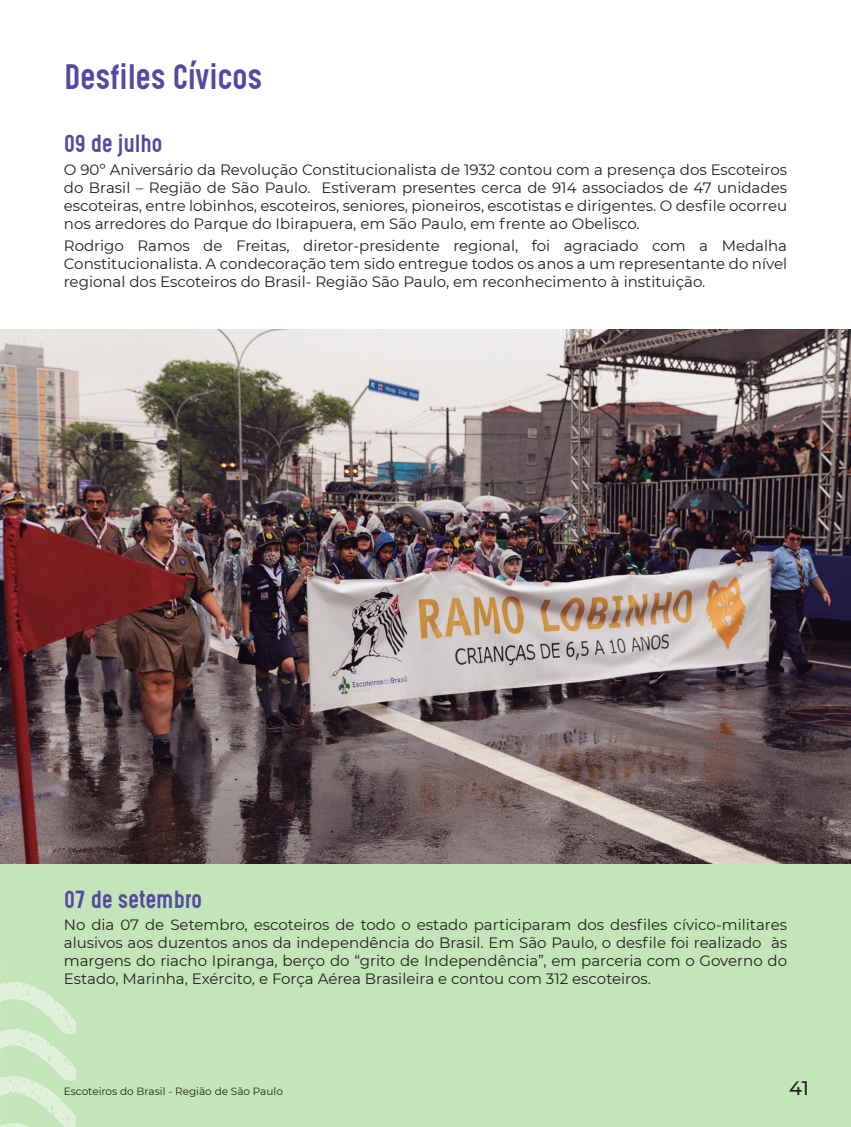
<style>
.page{position:relative;width:851px;height:1127px;background:#fff}
.page>*{position:absolute;margin:0;border:0;box-sizing:border-box;transform-origin:0 0}
.t1{font:30px "Gotcha Gothic";color:#54499e}
.t2{font:21px "Gotcha Gothic";color:#54499e}
.t3{font:500 19.5px "Montserrat";color:#231f20}
.t4{font:15px/18px "Montserrat";color:#231f20;text-align:justify}
.t5{font:10.5px "Montserrat";color:#231f20}
</style>
<div class="page">
<div style="left:0;top:330px;width:850px;height:797px;background:#c4e5ba"></div>
<img style="left:0;top:330px;width:850px;height:533px">
<svg style="left:0;top:981px;width:77px;height:146px"></svg>
<h1 class="t1" style="left:64px;top:54px;width:200px">Desfiles Cívicos</h1>
<h2 class="t2" style="left:64px;top:128px;width:100px">09 de julho</h2>
<p class="t4" style="left:64px;top:160px;width:724px">O 90º Aniversário da Revolução Constitucionalista de 1932 contou com a presença dos Escoteiros do Brasil – Região de São Paulo. Estiveram presentes cerca de 914 associados de 47 unidades escoteiras, entre lobinhos, escoteiros, seniores, pioneiros, escotistas e dirigentes. O desfile ocorreu nos arredores do Parque do Ibirapuera, em São Paulo, em frente ao Obelisco.</p>
<p class="t4" style="left:64px;top:236px;width:724px">Rodrigo Ramos de Freitas, diretor-presidente regional, foi agraciado com a Medalha Constitucionalista. A condecoração tem sido entregue todos os anos a um representante do nível regional dos Escoteiros do Brasil- Região São Paulo, em reconhecimento à instituição.</p>
<h2 class="t2" style="left:64px;top:883px;width:140px">07 de setembro</h2>
<p class="t4" style="left:64px;top:915px;width:724px">No dia 07 de Setembro, escoteiros de todo o estado participaram dos desfiles cívico-militares alusivos aos duzentos anos da independência do Brasil. Em São Paulo, o desfile foi realizado às margens do riacho Ipiranga, berço do “grito de Independência”, em parceria com o Governo do Estado, Marinha, Exército, e Força Aérea Brasileira e contou com 312 escoteiros.</p>
<p class="t5" style="left:64px;top:1084px;width:221px">Escoteiros do Brasil - Região de São Paulo</p>
<h3 class="t3" style="left:789px;top:1074px;width:21px">41</h3>
</div>
